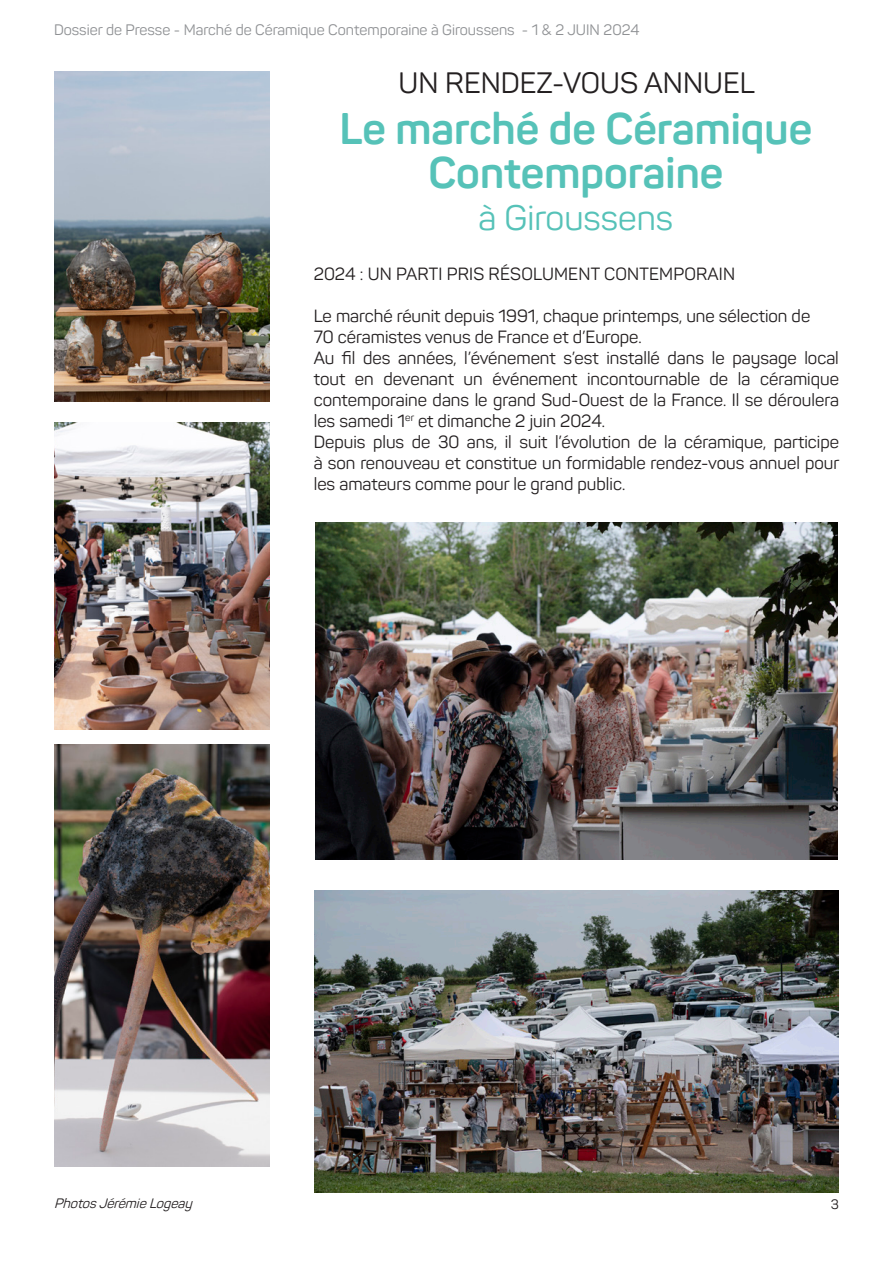
<style>
.page{position:relative;width:893px;height:1263px;background:#fff}
.page>*{position:absolute;margin:0;border:0;box-sizing:border-box;transform-origin:0 0}
.t1{font:700 43.65px/43.7px "Panton";color:#56c2b8;text-align:center}
.t2{font:34.95px "Panton";color:#56c2b8}
.t3{font:29.1px "Panton";color:#231f20}
.t4{font:17.4px/21px "Panton";color:#231f20}
.t5{font:15px "Panton";color:#8f9194}
.t6{font:italic 13.5px "Panton";color:#231f20}
.t7{font:13.5px "Panton";color:#231f20}
</style>
<div class="page">
<img style="left:54px;top:744px;width:216px;height:422px">
<img style="left:54px;top:71px;width:216px;height:331px">
<img style="left:54px;top:423px;width:216px;height:306px">
<img style="left:315px;top:522px;width:523px;height:338px">
<img style="left:315px;top:890px;width:524px;height:302px">
<p class="t5" style="left:54px;top:20px;width:587px">Dossier de Presse - Marché de Céramique Contemporaine à Giroussens - 1 &amp; 2 JUIN 2024</p>
<h3 class="t3" style="left:398px;top:65px;width:358px">UN RENDEZ-VOUS ANNUEL</h3>
<h1 class="t1" style="left:340px;top:106px;width:474px">Le marché de Céramique<br>Contemporaine</h1>
<h2 class="t2" style="left:478px;top:196px;width:196px">à Giroussens</h2>
<p class="t4" style="left:314px;top:263px;width:423px">2024 : UN PARTI PRIS RÉSOLUMENT CONTEMPORAIN</p>
<p class="t4" style="left:314px;top:305px;width:527px">Le marché réunit depuis 1991, chaque printemps, une sélection de<br>70 céramistes venus de France et d’Europe.<br>Au fil des années, l’événement s’est installé dans le paysage local tout en devenant un événement incontournable de la céramique contemporaine dans le grand Sud-Ouest de la France. Il se déroulera les samedi 1<sup>er</sup> et dimanche 2 juin 2024.<br>Depuis plus de 30 ans, il suit l’évolution de la céramique, participe à son renouveau et constitue un formidable rendez-vous annuel pour les amateurs comme pour le grand public.</p>
<p class="t6" style="left:54px;top:1195px;width:144px">PhotosJérémieLogeay</p>
<p class="t7" style="left:831px;top:1196px;width:10px">3</p>
</div>
